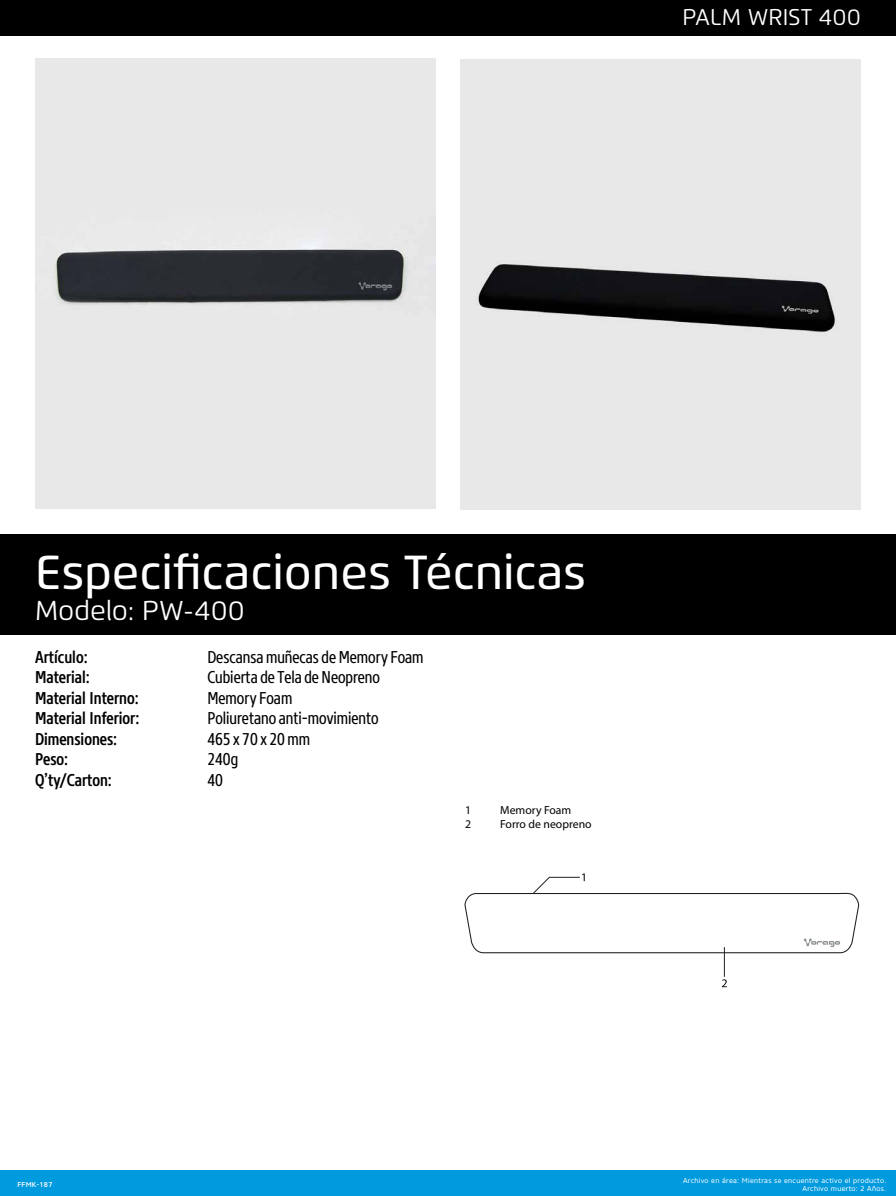
<style>
.page{position:relative;width:896px;height:1196px;background:#fff}
.page>*{position:absolute;margin:0;border:0;box-sizing:border-box;transform-origin:0 0}
.t1{font:500 47.69px "Flexo";color:#fff}
.t2{font:27.21px "Flexo";color:#fff}
.t3{font:22.75px "Flexo";color:#fff}
.t4{font:17.06px "Core Sans N47 Cn";color:#000}
.t5{font:500 17.06px "Core Sans N57 Cn";color:#000}
.t6{font:17.06px "Core Sans N47 Cn";letter-spacing:.075em;color:#000}
.t7{font:11.72px "Myriad Pro";color:#000}
.t8{font:7px/7.9px "Core Sans N45";letter-spacing:.04em;color:#fff;text-align:right}
.t9{font:500 7px "Core Sans N55";letter-spacing:.04em;color:#fff}
</style>
<div class="page">
<div style="left:0;top:1170px;width:896px;height:25px;background:#009ade"></div>
<div style="left:0;top:534px;width:896px;height:100px;background:#000"></div>
<div style="left:0;top:0;width:896px;height:35px;background:#000"></div>
<img style="left:35px;top:59px;width:401px;height:449px">
<img style="left:460px;top:59px;width:401px;height:450px">
<hr style="left:724px;top:946px;width:1px;height:30px;background:#231f20">
<svg style="left:465px;top:873px;width:395px;height:80px"></svg>
<svg style="left:722px;top:979px;width:5px;height:8px"></svg>
<h3 class="t3" style="left:682px;top:3px;width:180px">PALM WRIST 400</h3>
<h1 class="t1" style="left:35px;top:543px;width:553px">Especificaciones Técnicas</h1>
<h2 class="t2" style="left:35px;top:594px;width:211px">Modelo: PW-400</h2>
<p class="t5" style="left:35px;top:646px;width:54px">Artículo:</p>
<p class="t4" style="left:207px;top:646px;width:218px">Descansamuñecas deMemory Foam</p>
<p class="t5" style="left:35px;top:666px;width:56px">Material:</p>
<p class="t4" style="left:207px;top:667px;width:174px">Cubierta de Tela de Neopreno</p>
<p class="t5" style="left:35px;top:686px;width:105px">Material Interno:</p>
<p class="t4" style="left:207px;top:687px;width:86px">Memory Foam</p>
<p class="t5" style="left:35px;top:707px;width:106px">Material Inferior:</p>
<p class="t4" style="left:207px;top:707px;width:173px">Poliuretano anti-movimiento</p>
<p class="t5" style="left:35px;top:727px;width:84px">Dimensiones:</p>
<p class="t6" style="left:207px;top:728px;width:104px">465x70x20mm</p>
<p class="t5" style="left:35px;top:748px;width:35px">Peso:</p>
<p class="t4" style="left:207px;top:748px;width:32px">240g</p>
<p class="t5" style="left:35px;top:768px;width:78px">Q’ty/Carton:</p>
<p class="t4" style="left:207px;top:769px;width:17px">40</p>
<p class="t7" style="left:465px;top:802px;width:8px">1</p>
<p class="t7" style="left:500px;top:802px;width:73px">Memory Foam</p>
<p class="t7" style="left:465px;top:816px;width:8px">2</p>
<p class="t7" style="left:500px;top:816px;width:93px">Forro de neopreno</p>
<p class="t9" style="left:18px;top:1179px;width:37px">FFMK-187</p>
<p class="t8" style="left:683px;top:1176px;width:205px">Archivo en área: Mientras se encuentre activo el producto.<br>Archivo muerto: 2 Años.</p>
</div>
